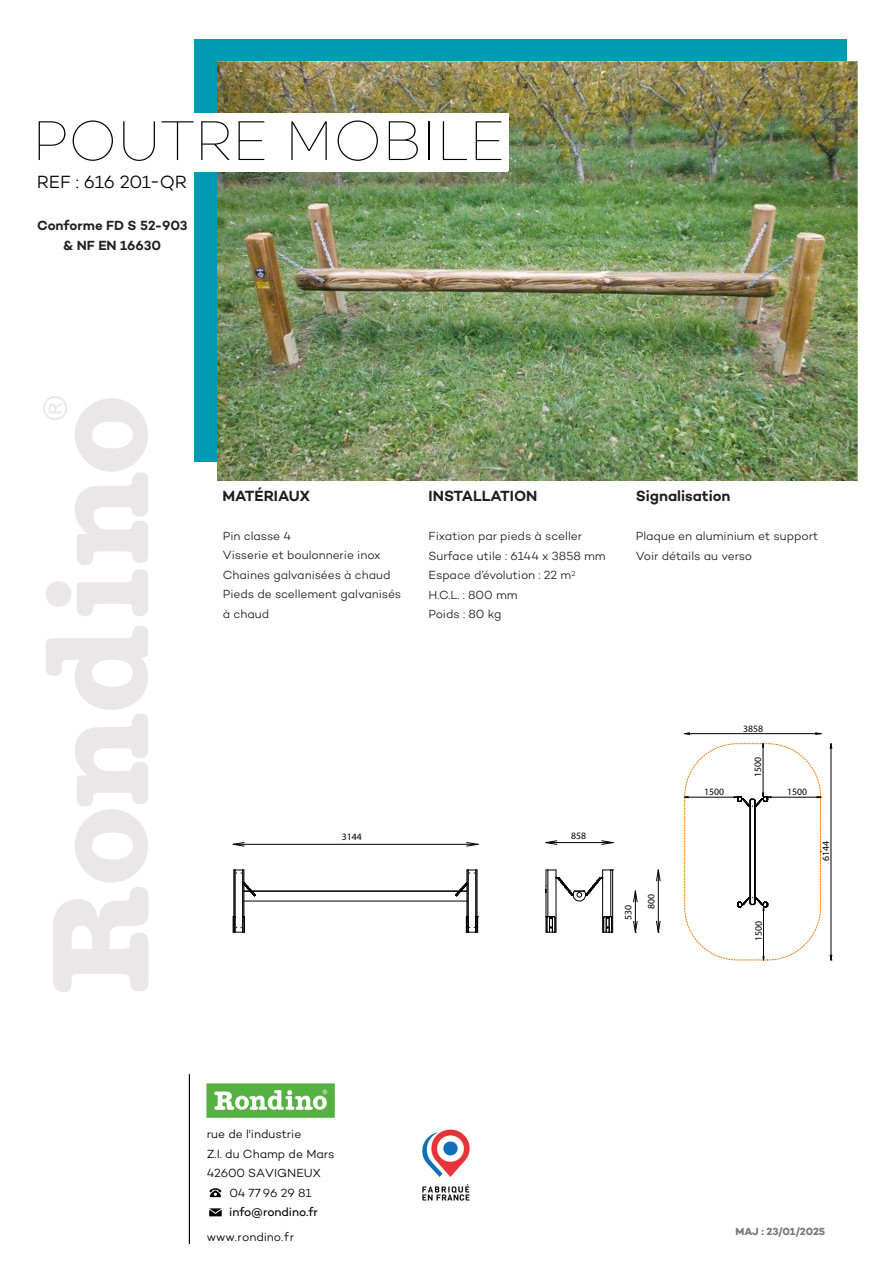
<style>
.page{position:relative;width:893px;height:1263px;background:#fff}
.page>*{position:absolute;margin:0;border:0;box-sizing:border-box;transform-origin:0 0}
.t1{font:100 57px "Campton";color:#000101}
.t2{font:300 18px "Campton";letter-spacing:-.01em;color:#000101}
.t3{font:600 15px "Campton";color:#1e1e1c}
.t4{font:600 13.5px/19.5px "Campton";color:#1f1f1d;text-align:center}
.t5{font:300 12px/19.5px "Campton";letter-spacing:-.005em;color:#1e1e1c}
.t6{font:300 12px "Campton";color:#000101}
.t7{font:12px "Campton";color:#000101}
.t8{font:700 10.5px "Campton";letter-spacing:-.025em;color:#777779}
.t9{font:9.75px "Myriad Pro";color:#000}
</style>
<div class="page">
<div style="left:194px;top:39px;width:652px;height:422px;background:#009ab1"></div>
<hr style="left:244px;top:844px;width:223px;height:1px;background:#000">
<svg style="left:233px;top:842px;width:12px;height:4px"></svg>
<svg style="left:466px;top:842px;width:13px;height:4px"></svg>
<hr style="left:557px;top:842px;width:45px;height:1px;background:#000">
<svg style="left:546px;top:840px;width:11px;height:5px"></svg>
<svg style="left:601px;top:840px;width:13px;height:5px"></svg>
<svg style="left:633px;top:890px;width:5px;height:43px"></svg>
<hr style="left:658px;top:881px;width:1px;height:40px;background:#000">
<svg style="left:656px;top:869px;width:5px;height:12px"></svg>
<svg style="left:656px;top:921px;width:5px;height:12px"></svg>
<hr style="left:242px;top:870px;width:1px;height:62px;background:#000">
<hr style="left:251px;top:891px;width:208px;height:1px;background:#000">
<hr style="left:468px;top:870px;width:1px;height:47px;background:#000">
<hr style="left:476px;top:870px;width:1px;height:47px;background:#000">
<svg style="left:468px;top:870px;width:9px;height:4px"></svg>
<hr style="left:243px;top:870px;width:1px;height:47px;background:#000">
<hr style="left:235px;top:870px;width:1px;height:47px;background:#000">
<svg style="left:235px;top:870px;width:9px;height:4px"></svg>
<hr style="left:244px;top:901px;width:223px;height:1px;background:#000">
<svg style="left:455px;top:882px;width:12px;height:14px"></svg>
<svg style="left:243px;top:883px;width:13px;height:13px"></svg>
<svg style="left:466px;top:916px;width:13px;height:17px"></svg>
<svg style="left:233px;top:916px;width:12px;height:17px"></svg>
<hr style="left:477px;top:870px;width:1px;height:46px;background:#000">
<hr style="left:467px;top:870px;width:1px;height:46px;background:#000">
<hr style="left:244px;top:870px;width:1px;height:46px;background:#000">
<hr style="left:234px;top:870px;width:1px;height:46px;background:#000">
<hr style="left:546px;top:870px;width:1px;height:46px;background:#000">
<hr style="left:612px;top:870px;width:1px;height:62px;background:#000">
<hr style="left:548px;top:870px;width:1px;height:46px;background:#000">
<hr style="left:610px;top:870px;width:1px;height:46px;background:#000">
<svg style="left:546px;top:916px;width:10px;height:17px"></svg>
<svg style="left:603px;top:916px;width:10px;height:17px"></svg>
<hr style="left:556px;top:878px;width:1px;height:54px;background:#000">
<hr style="left:602px;top:878px;width:1px;height:54px;background:#000">
<svg style="left:545px;top:870px;width:69px;height:32px"></svg>
<div style="left:684px;top:743px;width:137px;height:217px;border:1px dashed #f07f1b;border-radius:53px"></div>
<hr style="left:831px;top:749px;width:1px;height:206px;background:#000">
<svg style="left:830px;top:743px;width:2px;height:6px"></svg>
<svg style="left:830px;top:954px;width:2px;height:7px"></svg>
<hr style="left:690px;top:733px;width:125px;height:1px;background:#000">
<svg style="left:684px;top:732px;width:6px;height:3px"></svg>
<svg style="left:815px;top:732px;width:6px;height:3px"></svg>
<hr style="left:763px;top:747px;width:1px;height:46px;background:#000">
<hr style="left:763px;top:911px;width:1px;height:45px;background:#000">
<hr style="left:771px;top:797px;width:46px;height:1px;background:#000">
<hr style="left:688px;top:797px;width:46px;height:1px;background:#000">
<hr style="left:754px;top:801px;width:1px;height:102px;background:#000">
<hr style="left:750px;top:801px;width:1px;height:102px;background:#000">
<hr style="left:749px;top:806px;width:1px;height:91px;background:#000">
<svg style="left:733px;top:792px;width:39px;height:15px"></svg>
<hr style="left:755px;top:806px;width:1px;height:91px;background:#000">
<svg style="left:737px;top:897px;width:32px;height:14px"></svg>
<hr style="left:189px;top:1074px;width:1px;height:170px;background:#000">
<svg style="left:209px;top:1188px;width:12px;height:9px"></svg>
<svg style="left:209px;top:1208px;width:13px;height:8px"></svg>
<img style="left:206px;top:1083px;width:129px;height:35px">
<svg style="left:43px;top:396px;width:105px;height:220px"></svg>
<svg style="left:46px;top:626px;width:102px;height:366px"></svg>
<img style="left:217px;top:62px;width:640px;height:419px">
<div style="left:35px;top:113px;width:473px;height:58px;background:#fff"></div>
<div style="left:35px;top:115px;width:473px;height:57px;background:#fff"></div>
<img style="left:422px;top:1129px;width:48px;height:72px">
<h1 class="t1" style="left:32px;top:106px;width:474px">RATELI R A SKIS</h1>
<h2 class="t2" style="left:37px;top:171px;width:152px">REF : 616 201-QR</h2>
<h1 class="t1" style="left:32px;top:106px;width:475px">POUTRE MOBILE</h1>
<p class="t4" style="left:37px;top:216px;width:152px">Conforme FD S 52-903 &amp; NF EN 16630</p>
<p class="t3" style="left:223px;top:487px;width:89px">MATÉRIAUX</p>
<p class="t5" style="left:223px;top:526px;width:180px">Pin classe 4<br>Visserie et boulonnerie inox<br>Chaines galvanisées à chaud<br>Pieds de scellement galvanisés à chaud</p>
<p class="t3" style="left:429px;top:487px;width:110px">INSTALLATION</p>
<p class="t5" style="left:429px;top:526px;width:179px">Fixation par pieds à sceller<br>Surface utile : 6144 x 3858 mm<br>Espace d’évolution : 22 m<sup>2<br></sup>H.C.L. : 800 mm<br>Poids : 80 kg</p>
<p class="t3" style="left:636px;top:486px;width:96px">Signalisation</p>
<p class="t5" style="left:636px;top:526px;width:184px">Plaque en aluminium et support<br>Voir détails au verso</p>
<p class="t9" style="left:342px;top:831px;width:22px">3144</p>
<p class="t9" style="left:571px;top:829px;width:17px">858</p>
<p class="t9" style="left:622px;top:919px;width:17px;rotate:-90deg">530</p>
<p class="t9" style="left:645px;top:909px;width:17px;rotate:-90deg">800</p>
<p class="t9" style="left:743px;top:723px;width:22px">3858</p>
<p class="t9" style="left:752px;top:777px;width:22px;rotate:-90deg">1500</p>
<p class="t9" style="left:704px;top:786px;width:22px">1500</p>
<p class="t9" style="left:787px;top:786px;width:22px">1500</p>
<p class="t9" style="left:820px;top:861px;width:22px;rotate:-90deg">6144</p>
<p class="t9" style="left:752px;top:940px;width:22px;rotate:-90deg">1500</p>
<p class="t6" style="left:207px;top:1127px;width:96px">rue de l'industrie</p>
<p class="t6" style="left:207px;top:1146px;width:129px">Z.I. du Champ de Mars</p>
<p class="t6" style="left:207px;top:1166px;width:116px">42600 SAVIGNEUX</p>
<p class="t6" style="left:229px;top:1185px;width:84px">04 77 96 29 81</p>
<p class="t7" style="left:229px;top:1205px;width:90px">info@rondino.fr</p>
<p class="t6" style="left:207px;top:1229px;width:89px">www.rondino.fr</p>
<p class="t8" style="left:735px;top:1225px;width:91px">MAJ : 23/01/2025</p>
</div>
